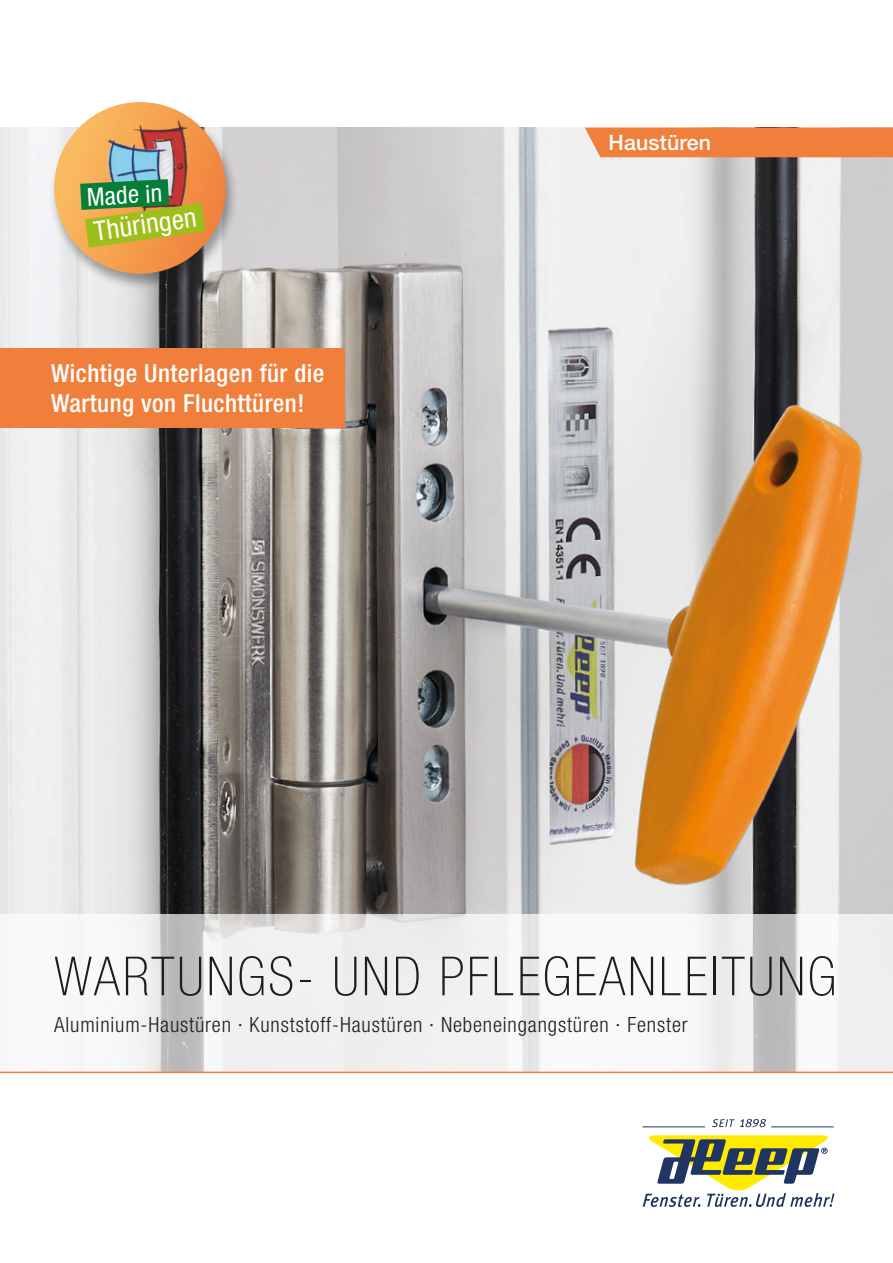
<style>
.page{position:relative;width:893px;height:1263px;background:#fff}
.page>*{position:absolute;margin:0;border:0;box-sizing:border-box;transform-origin:0 0}
.t1{font:100 condensed 54px "Helvetica Neue LT Std";letter-spacing:.05em;color:#1d1d1b}
.t2{font:condensed 27.15px "Helvetica Neue LT Std";color:#fff}
.t3{font:500 condensed 24.9px/29.8px "Helvetica Neue LT Std";letter-spacing:.02em;color:#fff}
.t4{font:condensed 24.9px "Helvetica Neue LT Std";color:#fff}
.t5{font:500 21.3px "Helvetica Neue LT Std";letter-spacing:.01em;color:#fff}
.t6{font:300 condensed 21px "Helvetica Neue LT Std";letter-spacing:.04em;color:#1d1d1b}
</style>
<div class="page">
<img style="left:0;top:128px;width:893px;height:786px">
<hr style="left:771px;top:1126px;width:63px;height:1px;background:#213563">
<svg style="left:712px;top:1119px;width:54px;height:8px"></svg>
<hr style="left:642px;top:1126px;width:63px;height:1px;background:#213563">
<svg style="left:642px;top:1135px;width:193px;height:72px"></svg>
<svg style="left:79px;top:914px;width:814px;height:157px;fill:#f1f1f1"></svg>
<hr style="left:0;top:1071px;width:893px;height:2px;background:#f07f3c">
<div style="left:585px;top:128px;width:308px;height:29px;background:#f07f3c"></div>
<div style="left:49px;top:101px;width:189px;height:189px;background:#1d1d1b;opacity:.4"></div>
<svg style="left:54px;top:102px;width:172px;height:172px;background:#f29f51"></svg>
<img style="left:64px;top:102px;width:162px;height:152px">
<svg style="left:80px;top:179px;width:125px;height:69px;background:#8d9c34"></svg>
<div style="left:0;top:349px;width:344px;height:79px;background:#f07f3c"></div>
<p class="t4" style="left:86px;top:182px;width:77px;rotate:-3deg">Made in</p>
<p class="t2" style="left:92px;top:216px;width:105px;rotate:-8deg">Thüringen</p>
<p class="t3" style="left:51px;top:358px;width:275px">Wichtige Unterlagen für die<br>Wartung von Fluchttüren!</p>
<p class="t5" style="left:609px;top:130px;width:104px">Haustüren</p>
<p class="t1" style="left:54px;top:946px;width:783px">WARTUNGS- UND PFLEGEANLEITUNG</p>
<p class="t6" style="left:54px;top:1012px;width:635px">Aluminium-Haustüren · Kunststoff-Haustüren · Nebeneingangstüren · Fenster</p>
</div>
